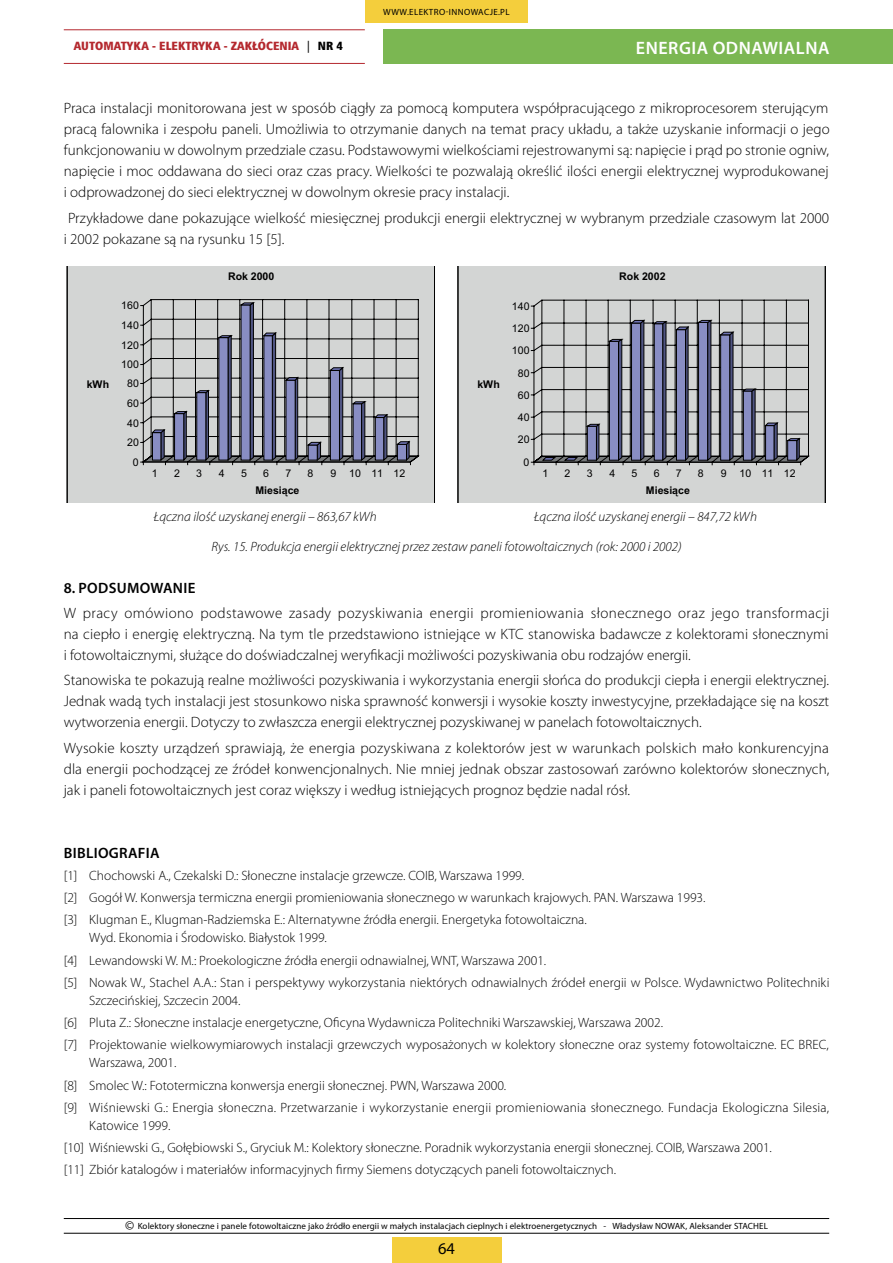
<style>
.page{position:relative;width:893px;height:1263px;background:#fff}
.page>*{position:absolute;margin:0;border:0;box-sizing:border-box;transform-origin:0 0}
.t1{font:600 18px "Myriad Pro";letter-spacing:.03em;color:#fff}
.t2{font:16.5px "Myriad Pro";color:#000}
.t3{font:300 15px/21px "Myriad Pro";color:#000;text-align:justify}
.t4{font:600 15px "Myriad Pro";letter-spacing:.02em;color:#000}
.t5{font:300 13.5px/22.2px "Myriad Pro";color:#000}
.t6{font:italic 300 13.5px "Myriad Pro";color:#000}
.t7{font:12px "Humnst 777 X Blk Cn EU";color:#b4282e}
.t8{font:10.65px "Arial";letter-spacing:.005em;color:#000}
.t9{font:700 10.65px "Arial";color:#000}
.t10{font:9px "Myriad Pro";letter-spacing:.01em;color:#000}
.t11{font:9px "Myriad Pro";letter-spacing:.045em;color:#000}
.s1{font-family:"Humnst 777 EU";color:#000}
.s2{color:#000}
.s3{font-size:13.5px}
</style>
<div class="page">
<div style="left:365px;top:0;width:163px;height:22px;background:#f4ce3c"></div>
<div style="left:392px;top:1237px;width:109px;height:26px;background:#f4ce3c"></div>
<hr style="left:64px;top:63px;width:301px;height:1px;background:#b4282e">
<hr style="left:64px;top:29px;width:301px;height:1px;background:#b4282e">
<hr style="left:64px;top:1218px;width:765px;height:1px;background:#000">
<hr style="left:64px;top:1233px;width:765px;height:1px;background:#000">
<div style="left:383px;top:30px;width:510px;height:34px;background:#7bb752"></div>
<svg style="left:67px;top:266px;width:368px;height:237px;background:#b6b8bc"></svg>
<svg style="left:458px;top:266px;width:367px;height:237px;background:#b5b7bc"></svg>
<p class="t7" style="left:74px;top:38px;width:270px">AUTOMATYKA - ELEKTRYKA - ZAKŁÓCENIA <span class="s1">|</span> <span class="s2">NR 4</span></p>
<p class="t11" style="left:383px;top:6px;width:128px">www.elektro-innowacje.pl</p>
<p class="t1" style="left:636px;top:36px;width:195px">ENERGIA ODNAWIALNA</p>
<p class="t3" style="left:64px;top:98px;width:767px">Praca instalacji monitorowana jest w sposób ciągły za pomocą komputera współpracującego z mikroprocesorem sterującym pracą falownika i zespołu paneli. Umożliwia to otrzymanie danych na temat pracy układu, a także uzyskanie informacji o jego funkcjonowaniu w dowolnym przedziale czasu. Podstawowymi wielkościami rejestrowanymi są: napięcie i prąd po stronie ogniw, napięcie i moc oddawana do sieci oraz czas pracy. Wielkości te pozwalają określić ilości energii elektrycznej wyprodukowanej i odprowadzonej do sieci elektrycznej w dowolnym okresie pracy instalacji.</p>
<p class="t3" style="left:64px;top:207px;width:767px">Przykładowe dane pokazujące wielkość miesięcznej produkcji energii elektrycznej w wybranym przedziale czasowym lat 2000 i 2002 pokazane są na rysunku 15 [5].</p>
<p class="t9" style="left:87px;top:377px;width:24px">kWh</p>
<p class="t8" style="left:121px;top:299px;width:19px">160</p>
<p class="t8" style="left:121px;top:318px;width:19px">140</p>
<p class="t8" style="left:121px;top:338px;width:19px">120</p>
<p class="t8" style="left:121px;top:358px;width:19px">100</p>
<p class="t8" style="left:127px;top:377px;width:13px">80</p>
<p class="t8" style="left:127px;top:396px;width:13px">60</p>
<p class="t8" style="left:127px;top:416px;width:13px">40</p>
<p class="t8" style="left:127px;top:436px;width:13px">20</p>
<p class="t8" style="left:133px;top:455px;width:7px">0</p>
<p class="t9" style="left:228px;top:269px;width:48px">Rok 2000</p>
<p class="t8" style="left:152px;top:466px;width:7px">1</p>
<p class="t8" style="left:174px;top:466px;width:7px">2</p>
<p class="t8" style="left:196px;top:466px;width:7px">3</p>
<p class="t8" style="left:219px;top:466px;width:7px">4</p>
<p class="t8" style="left:241px;top:466px;width:7px">5</p>
<p class="t8" style="left:263px;top:466px;width:7px">6</p>
<p class="t8" style="left:285px;top:466px;width:7px">7</p>
<p class="t8" style="left:308px;top:466px;width:7px">8</p>
<p class="t8" style="left:330px;top:466px;width:76px">9 10 11 12</p>
<p class="t9" style="left:255px;top:484px;width:45px">Miesiące</p>
<p class="t9" style="left:477px;top:377px;width:24px">kWh</p>
<p class="t8" style="left:512px;top:299px;width:19px">140</p>
<p class="t8" style="left:512px;top:321px;width:19px">120</p>
<p class="t8" style="left:512px;top:344px;width:19px">100</p>
<p class="t8" style="left:518px;top:366px;width:13px">80</p>
<p class="t8" style="left:518px;top:388px;width:13px">60</p>
<p class="t8" style="left:518px;top:410px;width:13px">40</p>
<p class="t8" style="left:518px;top:432px;width:13px">20</p>
<p class="t8" style="left:524px;top:455px;width:7px">0</p>
<p class="t9" style="left:619px;top:269px;width:48px">Rok 2002</p>
<p class="t8" style="left:542px;top:466px;width:7px">1</p>
<p class="t8" style="left:565px;top:466px;width:7px">2</p>
<p class="t8" style="left:587px;top:466px;width:7px">3</p>
<p class="t8" style="left:609px;top:466px;width:7px">4</p>
<p class="t8" style="left:631px;top:466px;width:7px">5</p>
<p class="t8" style="left:654px;top:466px;width:7px">6</p>
<p class="t8" style="left:676px;top:466px;width:7px">7</p>
<p class="t8" style="left:698px;top:466px;width:7px">8</p>
<p class="t8" style="left:721px;top:466px;width:76px">9 10 11 12</p>
<p class="t9" style="left:646px;top:484px;width:45px">Miesiące</p>
<p class="t6" style="left:154px;top:510px;width:224px">Łączna ilość uzyskanej energii – 863,67 kWh</p>
<p class="t6" style="left:534px;top:510px;width:224px">Łączna ilość uzyskanej energii – 847,72 kWh</p>
<p class="t6" style="left:211px;top:539px;width:472px">Rys. 15. Produkcja energii elektrycznej przez zestaw paneli fotowoltaicznych (rok: 2000 i 2002)</p>
<p class="t4" style="left:64px;top:578px;width:133px">8. PODSUMOWANIE</p>
<p class="t3" style="left:64px;top:603px;width:767px">W pracy omówiono podstawowe zasady pozyskiwania energii promieniowania słonecznego oraz jego transformacji na ciepło i energię elektryczną. Na tym tle przedstawiono istniejące w KTC stanowiska badawcze z kolektorami słonecznymi i fotowoltaicznymi, służące do doświadczalnej weryfikacji możliwości pozyskiwania obu rodzajów energii.</p>
<p class="t3" style="left:64px;top:670px;width:767px">Stanowiska te pokazują realne możliwości pozyskiwania i wykorzystania energii słońca do produkcji ciepła i energii elektrycznej.<br>Jednak wadą tych instalacji jest stosunkowo niska sprawność konwersji i wysokie koszty inwestycyjne, przekładające się na koszt wytworzenia energii. Dotyczy to zwłaszcza energii elektrycznej pozyskiwanej w panelach fotowoltaicznych.</p>
<p class="t3" style="left:64px;top:737px;width:767px">Wysokie koszty urządzeń sprawiają, że energia pozyskiwana z kolektorów jest w warunkach polskich mało konkurencyjna dla energii pochodzącej ze źródeł konwencjonalnych. Nie mniej jednak obszar zastosowań zarówno kolektorów słonecznych, jak i paneli fotowoltaicznych jest coraz większy i według istniejących prognoz będzie nadal rósł.</p>
<p class="t4" style="left:64px;top:843px;width:97px">BIBLIOGRAFIA</p>
<p class="t5" style="left:64px;top:864px;width:643px">[1] Chochowski A., Czekalski D.: Słoneczne instalacje grzewcze. COIB, Warszawa 1999.<br>[2] Gogół W. Konwersja termiczna energii promieniowania słonecznego w warunkach krajowych. PAN. Warszawa 1993. [3] Klugman E., Klugman-Radziemska E.: Alternatywne źródła energii. Energetyka fotowoltaiczna.</p>
<p class="t5" style="left:64px;top:927px;width:767px;text-indent:26px">Wyd. Ekonomia i Środowisko. Białystok 1999.<br>[4] Lewandowski W. M.: Proekologiczne źródła energii odnawialnej, WNT, Warszawa 2001.<br>[5] Nowak W., Stachel A.A.: Stan i perspektywy wykorzystania niektórych odnawialnych źródeł energii w Polsce. Wydawnictwo Politechniki</p>
<p class="t5" style="left:64px;top:989px;width:767px;text-indent:26px">Szczecińskiej, Szczecin 2004.<br>[6] Pluta Z.: Słoneczne instalacje energetyczne, Oficyna Wydawnicza Politechniki Warszawskiej, Warszawa 2002.<br>[7] Projektowanie wielkowymiarowych instalacji grzewczych wyposażonych w kolektory słoneczne oraz systemy fotowoltaiczne. EC BREC,</p>
<p class="t5" style="left:64px;top:1052px;width:767px;text-indent:26px">Warszawa, 2001.<br>[8] Smolec W.: Fototermiczna konwersja energii słonecznej. PWN, Warszawa 2000.<br>[9] Wiśniewski G.: Energia słoneczna. Przetwarzanie i wykorzystanie energii promieniowania słonecznego. Fundacja Ekologiczna Silesia,</p>
<p class="t5" style="left:64px;top:1114px;width:710px;text-indent:26px">Katowice 1999.<br>[10] Wiśniewski G., Gołębiowski S., Gryciuk M.: Kolektory słoneczne. Poradnik wykorzystania energii słonecznej. COIB, Warszawa 2001. [11] Zbiór katalogów i materiałów informacyjnych firmy Siemens dotyczących paneli fotowoltaicznych.</p>
<p class="t10" style="left:125px;top:1220px;width:537px"><span class="s3">©</span> Kolektory słoneczne i panele fotowoltaiczne jako źródło energii w małych instalacjach cieplnych i elektroenergetycznych - Władysław NOWAK</p>
<p class="t10" style="left:685px;top:1220px;width:79px">, Aleksander STACHEL</p>
<p class="t2" style="left:438px;top:1238px;width:18px">64</p>
</div>
